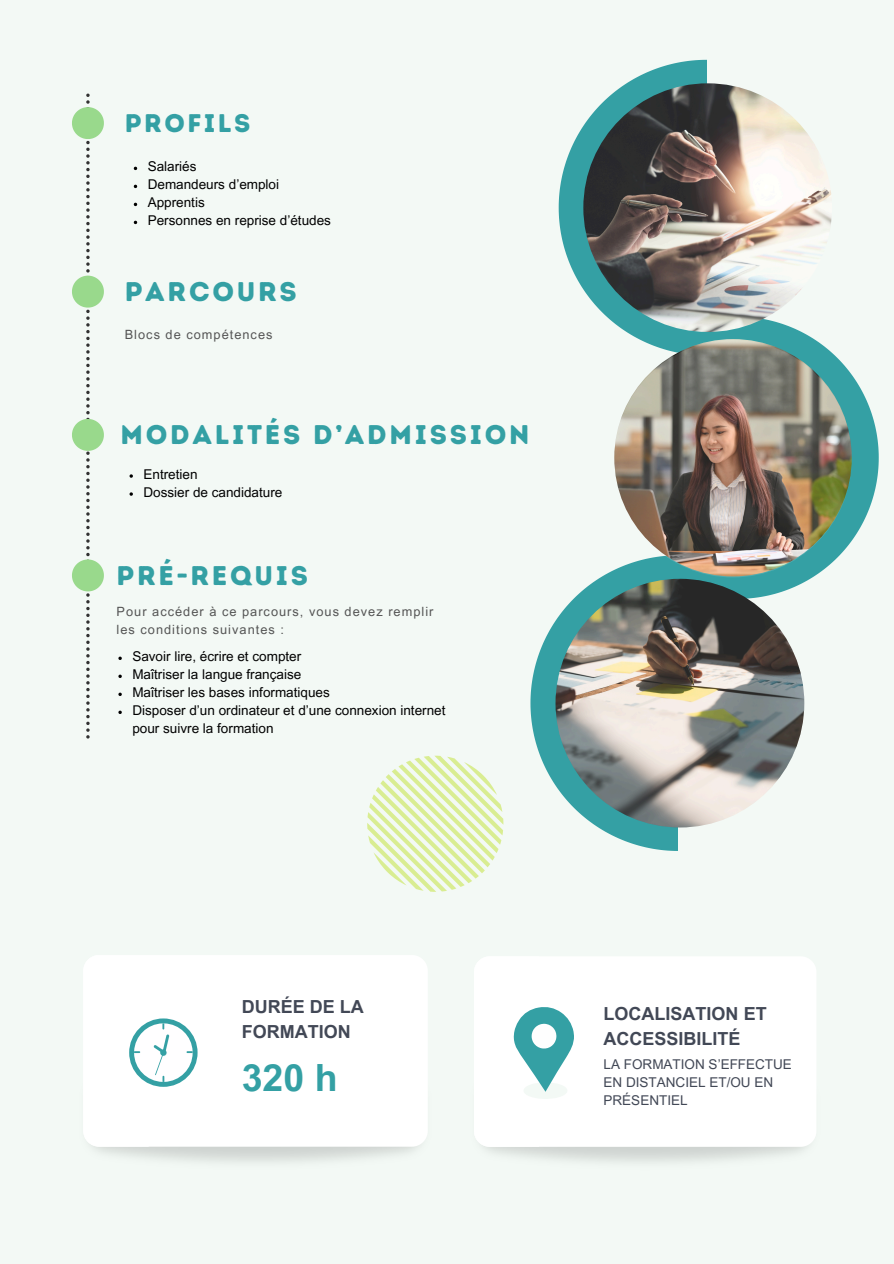
<style>
.page{position:relative;width:894px;height:1264px;background:#fff}
.page>*{position:absolute;margin:0;border:0;box-sizing:border-box;transform-origin:0 0}
.t1{font:700 37.5px "Arial MT Pro";color:#34a0a4}
.t2{font:27px "Intro Rust Base";letter-spacing:.1em;color:#34a0a4}
.t3{font:25.5px "Intro Rust Base";letter-spacing:.1em;color:#34a0a4}
.t4{font:700 18px/24.8px "Arial MT Pro";color:#424856}
.t5{font:13.5px/18px "Arial MT Pro";color:#000}
.t6{font:13.5px/18px "Arial MT Pro";color:#424856}
.t7{font:12.75px/18px "Arial MT Pro";letter-spacing:.08em;color:#545454}
</style>
<div class="page">
<div style="left:0;top:0;width:893px;height:1263px;background:#f3f9f5"></div>
<svg style="left:367px;top:755px;width:136px;height:136px"></svg>
<svg style="left:118px;top:656px;width:4px;height:4px"></svg>
<svg style="left:118px;top:674px;width:4px;height:4px"></svg>
<svg style="left:118px;top:692px;width:4px;height:4px"></svg>
<svg style="left:118px;top:710px;width:4px;height:4px"></svg>
<svg style="left:72px;top:94px;width:31px;height:644px"></svg>
<svg style="left:558px;top:60px;width:148px;height:294px"></svg>
<svg style="left:738px;top:316px;width:140px;height:283px"></svg>
<div style="left:694px;top:321px;width:59px;height:31px;background:#34a0a4"></div>
<div style="left:667px;top:559px;width:71px;height:36px;background:#34a0a4"></div>
<img style="left:583px;top:83px;width:248px;height:249px;border-radius:50%">
<svg style="left:530px;top:556px;width:147px;height:295px"></svg>
<svg style="left:129px;top:474px;width:4px;height:4px"></svg>
<svg style="left:129px;top:492px;width:4px;height:4px"></svg>
<div style="left:192px;top:955px;width:235px;height:191px;background:#fff"></div>
<div style="left:129px;top:1018px;width:68px;height:68px;background:#34a0a4;border-radius:50%"></div>
<div style="left:83px;top:955px;width:109px;height:191px;background:#fff"></div>
<img style="left:483px;top:1146px;width:324px;height:17px">
<div style="left:574px;top:957px;width:242px;height:189px;background:#fff"></div>
<svg style="left:474px;top:957px;width:100px;height:189px"></svg>
<img style="left:614px;top:340px;width:237px;height:237px;border-radius:50%">
<svg style="left:555px;top:579px;width:249px;height:248px;background:#918e87"></svg>
<p class="t3" style="left:125px;top:108px;width:127px">PROFILS</p>
<p class="t5" style="left:148px;top:159px;width:50px">Salariés</p>
<p class="t5" style="left:148px;top:177px;width:133px">Demandeurs d’emploi</p>
<h2 class="t5" style="left:148px;top:195px;width:59px">Apprentis</h2>
<p class="t5" style="left:148px;top:213px;width:185px">Personnes en reprise d’études</p>
<p class="t2" style="left:125px;top:275px;width:173px">PARCOURS</p>
<h2 class="t7" style="left:125px;top:326px;width:149px">Blocs de compétences</h2>
<p class="t2" style="left:120px;top:418px;width:410px">MODALITÉS D’ADMISSION</p>
<p class="t5" style="left:143px;top:467px;width:56px">Entretien</p>
<p class="t5" style="left:143px;top:485px;width:140px">Dossier de candidature</p>
<p class="t2" style="left:117px;top:559px;width:193px">PRÉ-REQUIS</p>
<p class="t7" style="left:117px;top:604px;width:318px">Pour accéder à ce parcours, vous devez remplir les conditions suivantes :</p>
<p class="t5" style="left:132px;top:649px;width:170px">Savoir lire, écrire et compter</p>
<p class="t5" style="left:132px;top:667px;width:170px">Maîtriser la langue française</p>
<p class="t5" style="left:132px;top:685px;width:199px">Maîtriser les bases informatiques</p>
<h2 class="t5" style="left:132px;top:703px;width:314px">Disposer d’un ordinateur et d’une connexion internet pour suivre la formation</h2>
<h2 class="t4" style="left:242px;top:996px;width:124px">DURÉE DE LA<br>FORMATION</h2>
<p class="t1" style="left:242px;top:1063px;width:97px">320 h</p>
<p class="t4" style="left:603px;top:1003px;width:165px">LOCALISATION ET<br>ACCESSIBILITÉ</p>
<p class="t6" style="left:603px;top:1057px;width:190px">LA FORMATION S’EFFECTUE<br>EN DISTANCIEL ET/OU EN<br>PRÉSENTIEL</p>
</div>
